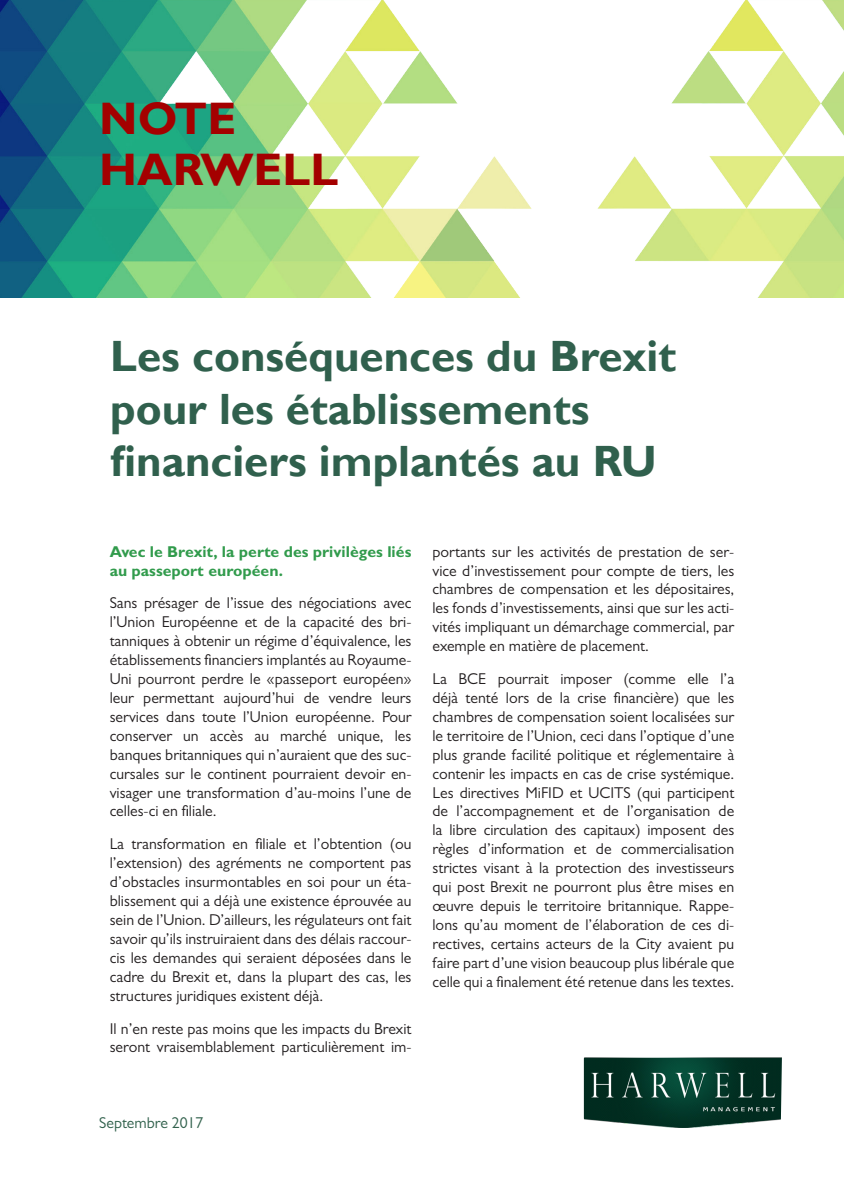
<style>
.page{position:relative;width:844px;height:1191px;background:#fff}
.page>*{position:absolute;margin:0;border:0;box-sizing:border-box;transform-origin:0 0}
.t1{font:700 45.5px "Gill Sans";color:#a40000}
.t2{font:700 43.75px/52.5px "Gill Sans";color:#30604d}
.t3{font:15.75px/18.9px "Gill Sans MT Pro";color:#231f20;text-align:justify}
.t4{font:700 15.75px/18.9px "Gill Sans MT Pro";color:#319b4c}
.t5{font:15.75px "Gill Sans MT Pro";color:#31614c}
</style>
<div class="page">
<img style="left:583px;top:1057px;width:198px;height:71px">
<img style="left:0;top:0;width:843px;height:298px">
<p class="t1" style="left:99px;top:91px;width:138px">NOTE</p>
<p class="t1" style="left:99px;top:142px;width:240px">HARWELL</p>
<p class="t2" style="left:110px;top:331px;width:567px">Les conséquences du Brexit pour les établissements financiers implantés au RU</p>
<p class="t4" style="left:110px;top:541px;width:303px">Avec le Brexit, la perte des privilèges liés au passeport européen.</p>
<p class="t3" style="left:110px;top:593px;width:303px">Sans présager de l’issue des négociations avec l’Union Européenne et de la capacité des bri&shy;tanniques à obtenir un régime d’équivalence, les établissements financiers implantés au Royaume-Uni pourront perdre le «passeport européen» leur permettant aujourd’hui de vendre leurs services dans toute l’Union européenne. Pour conserver un accès au marché unique, les banques britanniques qui n’auraient que des suc&shy;cursales sur le continent pourraient devoir en&shy;visager une transformation d’au-moins l’une de celles-ci en filiale.</p>
<p class="t3" style="left:110px;top:834px;width:303px">La transformation en filiale et l’obtention (ou l’extension) des agréments ne comportent pas d’obstacles insurmontables en soi pour un éta&shy;blissement qui a déjà une existence éprouvée au sein de l’Union. D’ailleurs, les régulateurs ont fait savoir qu’ils instruiraient dans des délais raccour&shy;cis les demandes qui seraient déposées dans le cadre du Brexit et, dans la plupart des cas, les structures juridiques existent déjà.</p>
<p class="t3" style="left:110px;top:1018px;width:303px">Il n’en reste pas moins que les impacts du Brexit seront vraisemblablement particulièrement im-</p>
<p class="t3" style="left:432px;top:542px;width:303px">portants sur les activités de prestation de ser&shy;vice d’investissement pour compte de tiers, les chambres de compensation et les dépositaires, les fonds d’investissements, ainsi que sur les acti&shy;vités impliquant un démarchage commercial, par exemple en matière de placement.</p>
<p class="t3" style="left:432px;top:669px;width:303px">La BCE pourrait imposer (comme elle l’a déjà tenté lors de la crise financière) que les chambres de compensation soient localisées sur le territoire de l’Union, ceci dans l’optique d’une plus grande facilité politique et réglementaire à contenir les impacts en cas de crise systémique.<br>Les directives MiFID et UCITS (qui participent de l’accompagnement et de l’organisation de la libre circulation des capitaux) imposent des règles d’information et de commercialisation strictes visant à la protection des investisseurs qui post Brexit ne pourront plus être mises en œuvre depuis le territoire britannique. Rappe&shy;lons qu’au moment de l’élaboration de ces di&shy;rectives, certains acteurs de la City avaient pu faire part d’une vision beaucoup plus libérale que celle qui a finalement été retenue dans les textes.</p>
<p class="t5" style="left:99px;top:1113px;width:106px">Septembre 2017</p>
</div>
